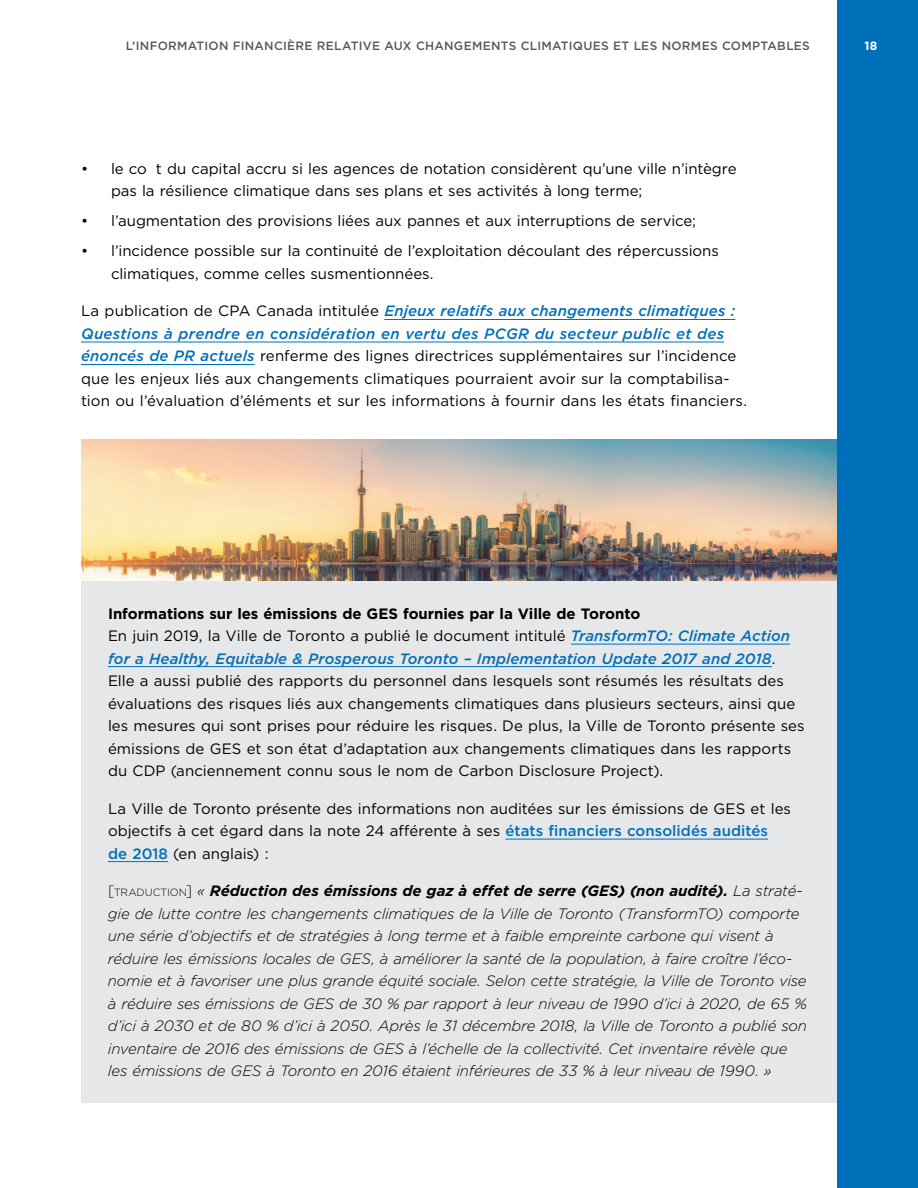
<style>
.page{position:relative;width:918px;height:1188px;background:#fff}
.page>*{position:absolute;margin:0;border:0;box-sizing:border-box;transform-origin:0 0}
.t1{font:15px/22.5px "Gotham";color:#000}
.t2{font:italic 300 15px/22.5px "Gotham";letter-spacing:-.015em;color:#000}
.t3{font:700 15px "Gotham";letter-spacing:-.005em;color:#000}
.t4{font:500 12px "Gotham";letter-spacing:.025em;color:#58595b}
.t5{font:700 12px "Gotham";color:#fff}
.s1{font-weight:500;font-style:italic;color:#006fba}
.s2{font-weight:500;color:#006fba}
.s3{font-style:normal}
.s4{font-style:normal;font-size:10.5px}
.s5{font-weight:700}
</style>
<div class="page">
<div style="left:837px;top:0;width:81px;height:1188px;background:#006fba"></div>
<div style="left:81px;top:580px;width:756px;height:523px;background:#e6e7e8"></div>
<hr style="left:384px;top:319px;width:351px;height:1px;background:#006fba">
<hr style="left:81px;top:342px;width:643px;height:1px;background:#006fba">
<hr style="left:81px;top:364px;width:174px;height:1px;background:#006fba">
<hr style="left:571px;top:644px;width:219px;height:1px;background:#006fba">
<hr style="left:108px;top:666px;width:664px;height:1px;background:#006fba">
<hr style="left:505px;top:839px;width:263px;height:1px;background:#006fba">
<hr style="left:108px;top:861px;width:60px;height:1px;background:#006fba">
<img style="left:81px;top:439px;width:756px;height:142px">
<p class="t4" style="left:126px;top:38px;width:686px">L’INFORMATION FINANCIÈRE RELATIVE AUX CHANGEMENTS CLIMATIQUES ET LES NORMES COMPTABLES</p>
<p class="t5" style="left:865px;top:38px;width:14px">18</p>
<p class="t1" style="left:111px;top:157px;width:627px;text-indent:-30px">• le co t du capital accru si les agences de notation considèrent qu’une ville n’intègre pas la résilience climatique dans ses plans et ses activités à long terme;</p>
<p class="t1" style="left:81px;top:210px;width:617px">• l’augmentation des provisions liées aux pannes et aux interruptions de service;</p>
<p class="t1" style="left:111px;top:240px;width:609px;text-indent:-30px">• l’incidence possible sur la continuité de l’exploitation découlant des répercussions climatiques, comme celles susmentionnées.</p>
<p class="t1" style="left:81px;top:300px;width:668px">La publication de CPA Canada intitulée <span class="s1">Enjeux relatifs aux changements climatiques :<br>Questions à prendre en considération en vertu des PCGR du secteur public et des énoncés de PR actuels</span> renferme des lignes directrices supplémentaires sur l’incidence que les enjeux liés aux changements climatiques pourraient avoir sur la comptabilisa&shy;tion ou l’évaluation d’éléments et sur les informations à fournir dans les états fnanciers.</p>
<p class="t3" style="left:108px;top:603px;width:534px">Informations sur les émissions de GES fournies par la Ville de Toronto</p>
<p class="t1" style="left:108px;top:624px;width:698px">En juin 2019, la Ville de Toronto a publié le document intitulé <span class="s1">TransformTO: Climate Action for a Healthy, Equitable &amp; Prosperous Toronto – Implementation Update 2017 and 2018</span>.<br>Elle a aussi publié des rapports du personnel dans lesquels sont résumés les résultats des évaluations des risques liés aux changements climatiques dans plusieurs secteurs, ainsi que les mesures qui sont prises pour réduire les risques. De plus, la Ville de Toronto présente ses émissions de GES et son état d’adaptation aux changements climatiques dans les rapports du CDP (anciennement connu sous le nom de Carbon Disclosure Project).</p>
<p class="t1" style="left:108px;top:797px;width:685px">La Ville de Toronto présente des informations non auditées sur les émissions de GES et les objectifs à cet égard dans la note 24 aférente à ses <span class="s2">ÉTATS FNANCIERS CONSOLIDÉS AUDITÉS<br>DE 2018</span> (en anglais) :</p>
<p class="t2" style="left:108px;top:879px;width:700px"><span class="s3">[</span><span class="s4">TRADUCTION</span><span class="s3">]</span> « <span class="s5">Réduction des émissions de gaz à efet de serre (GES) (non audité).</span> La straté&shy;gie de lutte contre les changements climatiques de la Ville de Toronto (TransformTO) comporte une série d’objectifs et de stratégies à long terme et à faible empreinte carbone qui visent à réduire les émissions locales de GES, à améliorer la santé de la population, à faire croître l’éco&shy;nomie et à favoriser une plus grande équité sociale. Selon cette stratégie, la Ville de Toronto vise à réduire ses émissions de GES de 30 % par rapport à leur niveau de 1990 d’ici à 2020, de 65 % d’ici à 2030 et de 80 % d’ici à 2050. Après le 31 décembre 2018, la Ville de Toronto a publié son inventaire de 2016 des émissions de GES à l’échelle de la collectivité. Cet inventaire révèle que les émissions de GES à Toronto en 2016 étaient inférieures de 33 % à leur niveau de 1990. »</p>
</div>
